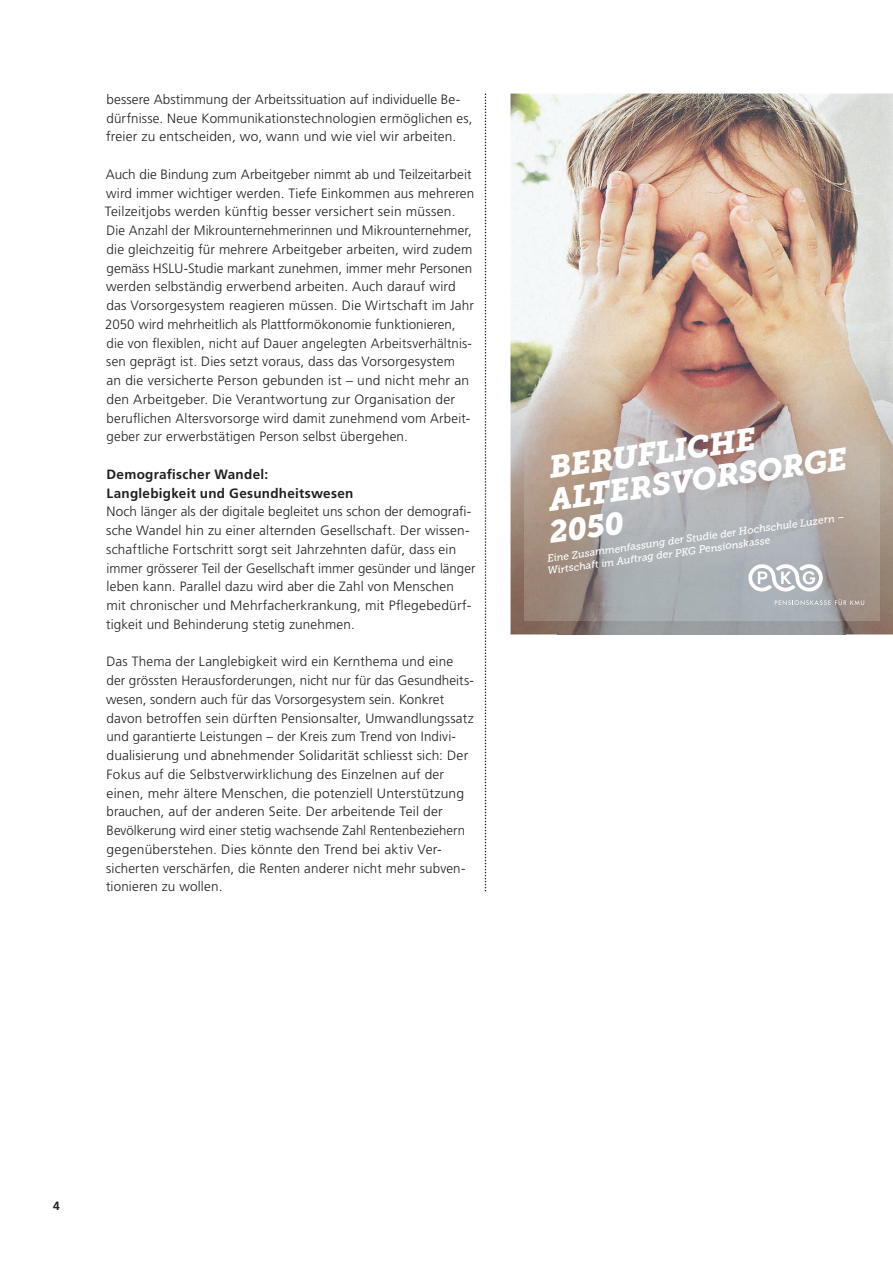
<style>
.page{position:relative;width:893px;height:1263px;background:#fff}
.page>*{position:absolute;margin:0;border:0;box-sizing:border-box;transform-origin:0 0}
.t1{font:italic 30.9px/32.1px "Museo Slab 900";color:#fff}
.t2{font:300 13.5px/18.8px "Frutiger";letter-spacing:.01em;color:#231f20}
.t3{font:700 13.5px/18.8px "Frutiger";letter-spacing:.02em;color:#231f20}
.t4{font:700 12px "Frutiger";color:#231f20}
.t5{font:italic 10.35px/12.3px "Museo Slab 500";color:#fff}
</style>
<div class="page">
<img style="left:510px;top:94px;width:383px;height:249px">
<img style="left:510px;top:343px;width:48px;height:291px">
<img style="left:846px;top:343px;width:47px;height:291px">
<img style="left:558px;top:621px;width:288px;height:13px">
<img style="left:524px;top:109px;width:355px;height:512px">
<svg style="left:775px;top:599px;width:89px;height:6px"></svg>
<svg style="left:748px;top:564px;width:75px;height:29px"></svg>
<svg style="left:485px;top:94px;width:1px;height:797px"></svg>
<p class="t2" style="left:106px;top:90px;width:368px">bessere Abstimmung der Arbeitssituation auf individuelle Be&shy;dürfnisse. Neue Kommunikationstechnologien ermöglichen es, freier zu entscheiden, wo, wann und wie viel wir arbeiten.</p>
<p class="t2" style="left:105px;top:165px;width:371px">Auch die Bindung zum Arbeitgeber nimmt ab und Teilzeitarbeit wird immer wichtiger werden. Tiefe Einkommen aus mehreren Teilzeitjobs werden künftig besser versichert sein müssen.<br>Die Anzahl der Mikrounternehmerinnen und Mikrounternehmer, die gleichzeitig für mehrere Arbeitgeber arbeiten, wird zudem gemäss HSLU-Studie markant zunehmen, immer mehr Personen werden selbständig erwerbend arbeiten. Auch darauf wird das Vorsorgesystem reagieren müssen. Die Wirtschaft im Jahr 2050 wird mehrheitlich als Plattformökonomie funktionieren, die von flexiblen, nicht auf Dauer angelegten Arbeitsverhältnis&shy;sen geprägt ist. Dies setzt voraus, dass das Vorsorgesystem<br>an die versicherte Person gebunden ist – und nicht mehr an den Arbeitgeber. Die Verantwortung zur Organisation der beruflichen Altersvorsorge wird damit zunehmend vom Arbeit&shy;geber zur erwerbstätigen Person selbst übergehen.</p>
<p class="t3" style="left:107px;top:465px;width:248px">Demografischer Wandel:<br>Langlebigkeit und Gesundheitswesen</p>
<p class="t2" style="left:106px;top:502px;width:371px">Noch länger als der digitale begleitet uns schon der demografi&shy;sche Wandel hin zu einer alternden Gesellschaft. Der wissen&shy;schaftliche Fortschritt sorgt seit Jahrzehnten dafür, dass ein immer grösserer Teil der Gesellschaft immer gesünder und länger leben kann. Parallel dazu wird aber die Zahl von Menschen mit chronischer und Mehrfacherkrankung, mit Pflegebedürf&shy;tigkeit und Behinderung stetig zunehmen.</p>
<p class="t2" style="left:106px;top:652px;width:369px">Das Thema der Langlebigkeit wird ein Kernthema und eine der grössten Herausforderungen, nicht nur für das Gesundheits&shy;wesen, sondern auch für das Vorsorgesystem sein. Konkret davon betroffen sein dürften Pensionsalter, Umwandlungssatz und garantierte Leistungen – der Kreis zum Trend von Indivi&shy;dualisierung und abnehmender Solidarität schliesst sich: Der Fokus auf die Selbstverwirklichung des Einzelnen auf der einen, mehr ältere Menschen, die potenziell Unterstützung brauchen, auf der anderen Seite. Der arbeitende Teil der Bevölkerung wird einer stetig wachsende Zahl Rentenbeziehern gegenüberstehen. Dies könnte den Trend bei aktiv Ver&shy;sicherten verschärfen, die Renten anderer nicht mehr subven&shy;tionieren zu wollen.</p>
<h1 class="t1" style="left:538px;top:453px;width:307px;rotate:-8deg">BERUFLICHE<br>ALTERSVORSORGE<br>2050</h1>
<p class="t5" style="left:545px;top:553px;width:303px;rotate:-8deg">Eine Zusammenfassung der Studie der Hochschule Luzern –<br>Wirtschaft im Auftrag der PKG Pensionskasse</p>
<p class="t4" style="left:53px;top:1199px;width:8px">4</p>
</div>
